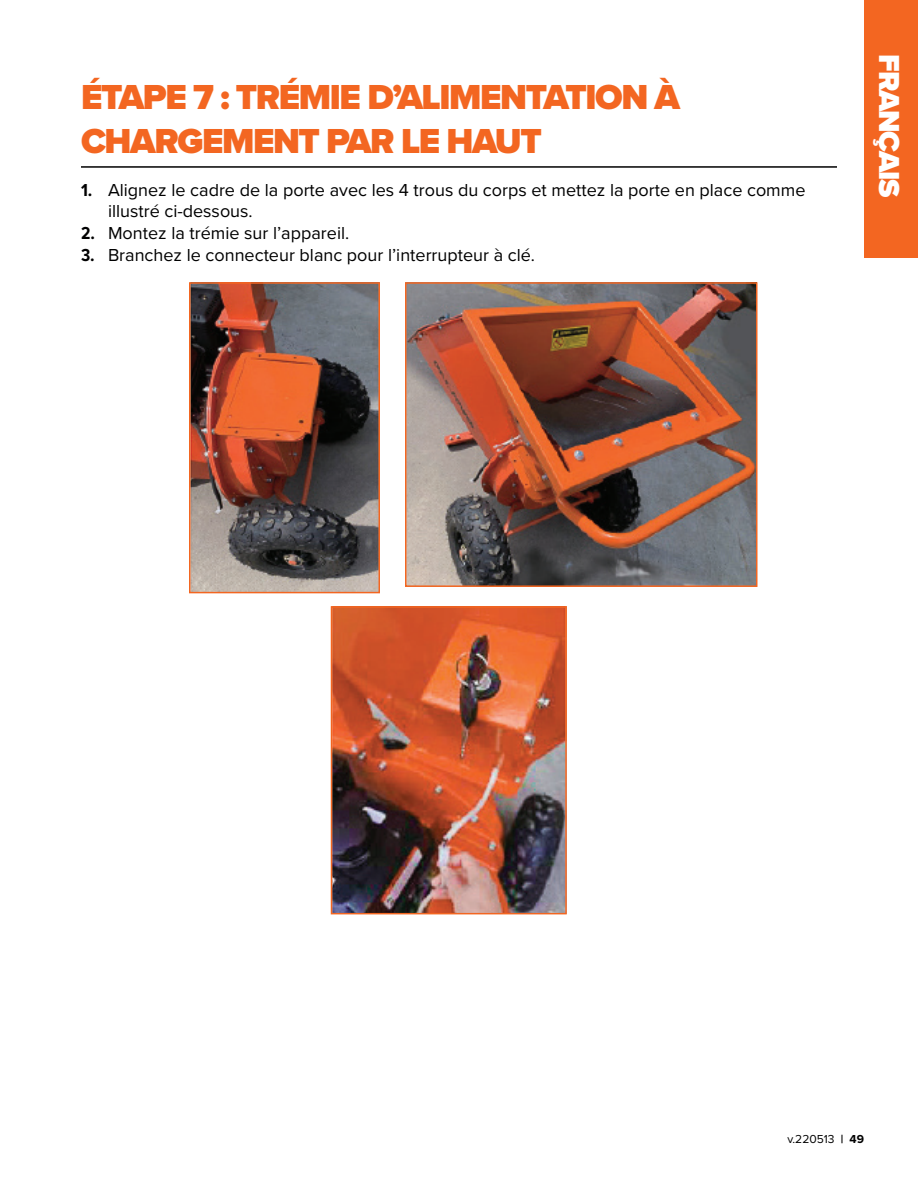
<style>
.page{position:relative;width:918px;height:1188px;background:#fff}
.page>*{position:absolute;margin:0;border:0;box-sizing:border-box;transform-origin:0 0}
.t1{font:900 36px/43.2px "Proxima Nova";letter-spacing:-.04em;color:#f36621}
.t2{font:900 30px "Proxima Nova";letter-spacing:-.04em;color:#fff}
.t3{font:18px/21.6px "Proxima Nova";color:#000001}
.t4{font:12px "Proxima Nova";color:#000001}
.s1{font-family:"Proxima Nova Cond";font-weight:700}
.s2{font-weight:700}
</style>
<div class="page">
<hr style="left:81px;top:166px;width:756px;height:2px;background:#000001">
<img style="left:192px;top:285px;width:185px;height:305px">
<div style="left:189px;top:282px;width:191px;height:311px;border:2px solid #f36621"></div>
<img style="left:334px;top:609px;width:230px;height:302px">
<div style="left:331px;top:606px;width:236px;height:308px;border:2px solid #f36621"></div>
<img style="left:408px;top:285px;width:347px;height:299px">
<div style="left:405px;top:282px;width:353px;height:305px;border:2px solid #f36621"></div>
<div style="left:864px;top:0;width:54px;height:258px;background:#f36621"></div>
<h1 class="t1" style="left:81px;top:76px;width:601px">ÉTAPE 7 : TRÉMIE D’ALIMENTATION À<br>CHARGEMENT PAR LE HAUT</h1>
<p class="t3" style="left:108px;top:178px;width:699px;text-indent:-27px"><span class="s1">1.</span> Alignez le cadre de la porte avec les 4 trous du corps et mettez la porte en place comme illustré ci-dessous.</p>
<p class="t3" style="left:81px;top:221px;width:270px"><span class="s1">2.</span> Montez la trémie sur l’appareil.</p>
<p class="t3" style="left:81px;top:243px;width:455px"><span class="s1">3.</span> Branchez le connecteur blanc pour l’interrupteur à clé.</p>
<h2 class="t2" style="left:912px;top:54px;width:145px;rotate:90deg">FRANÇAIS</h2>
<p class="t4" style="left:787px;top:1131px;width:78px">v.220513 <span class="s2">| 49</span></p>
</div>
